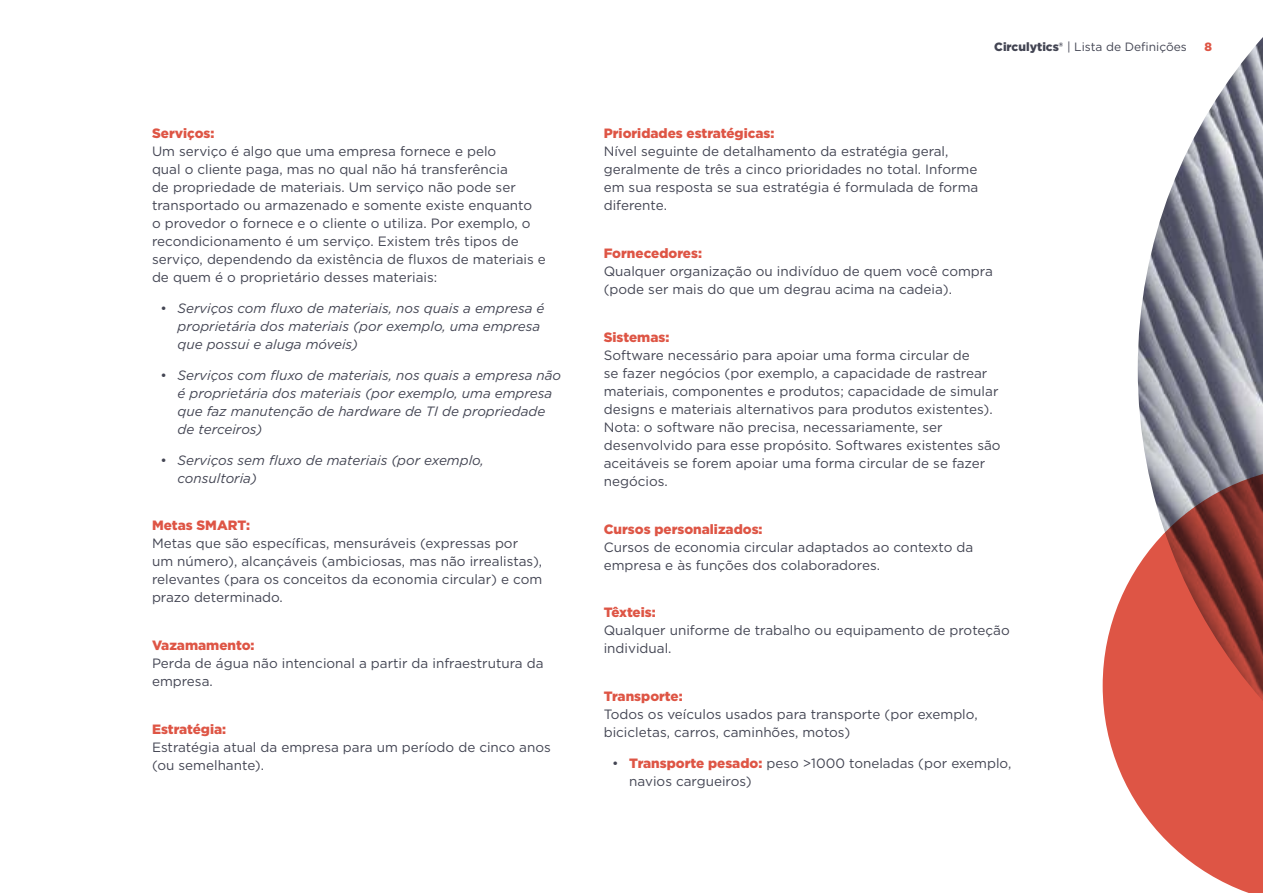
<style>
.page{position:relative;width:1263px;height:893px;background:#fff}
.page>*{position:absolute;margin:0;border:0;box-sizing:border-box;transform-origin:0 0}
.t1{font:13.5px/18px "Gotham";color:#434553}
.t2{font:italic 13.5px/18px "Gotham";color:#434553}
.t3{font:900 13.5px "Gotham";color:#de5545}
.t4{font:12px "Gotham";color:#434553}
.t5{font:900 12px "Gotham";color:#de5545}
.s1{font-style:normal}
.s2{font-weight:900}
.s3{font-weight:900;color:#de5545}
</style>
<div class="page">
<img style="left:1138px;top:37px;width:125px;height:429px">
<svg style="left:1103px;top:466px;width:160px;height:427px;fill:#de5545"></svg>
<p class="t3" style="left:152px;top:124px;width:64px">Serviços:</p>
<p class="t1" style="left:152px;top:142px;width:395px">Um serviço é algo que uma empresa fornece e pelo<br>qual o cliente paga, mas no qual não há transferência<br>de propriedade de materiais. Um serviço não pode ser transportado ou armazenado e somente existe enquanto<br>o provedor o fornece e o cliente o utiliza. Por exemplo, o recondicionamento é um serviço. Existem três tipos de serviço, dependendo da existência de fluxos de materiais e de quem é o proprietário desses materiais:</p>
<p class="t2" style="left:178px;top:299px;width:368px;text-indent:-17px"><span class="s1">•</span> Serviços com fluxo de materiais, nos quais a empresa é proprietária dos materiais (por exemplo, uma empresa que possui e aluga móveis)</p>
<p class="t2" style="left:178px;top:366px;width:385px;text-indent:-17px"><span class="s1">•</span> Serviços com fluxo de materiais, nos quais a empresa não é proprietária dos materiais (por exemplo, uma empresa que faz manutenção de hardware de TI de propriedade de terceiros)</p>
<p class="t2" style="left:178px;top:450px;width:308px;text-indent:-17px"><span class="s1">•</span> Serviços sem fluxo de materiais (por exemplo, consultoria)</p>
<p class="t3" style="left:152px;top:516px;width:100px">Metas SMART:</p>
<p class="t1" style="left:152px;top:534px;width:392px">Metas que são específicas, mensuráveis (expressas por um número), alcançáveis (ambiciosas, mas não irrealistas), relevantes (para os conceitos da economia circular) e com prazo determinado.</p>
<p class="t3" style="left:152px;top:636px;width:104px">Vazamamento:</p>
<p class="t1" style="left:152px;top:654px;width:393px">Perda de água não intencional a partir da infraestrutura da empresa.</p>
<p class="t3" style="left:152px;top:720px;width:76px">Estratégia:</p>
<p class="t1" style="left:152px;top:738px;width:400px">Estratégia atual da empresa para um período de cinco anos (ou semelhante).</p>
<p class="t4" style="left:994px;top:39px;width:194px"><span class="s2">Circulytics®</span> | Lista de Definições</p>
<p class="t5" style="left:1204px;top:39px;width:9px">8</p>
<p class="t3" style="left:604px;top:124px;width:172px">Prioridades estratégicas:</p>
<p class="t1" style="left:604px;top:142px;width:376px">Nível seguinte de detalhamento da estratégia geral, geralmente de três a cinco prioridades no total. Informe em sua resposta se sua estratégia é formulada de forma diferente.</p>
<p class="t3" style="left:604px;top:244px;width:100px">Fornecedores:</p>
<p class="t1" style="left:604px;top:262px;width:391px">Qualquer organização ou indivíduo de quem você compra (pode ser mais do que um degrau acima na cadeia).</p>
<p class="t3" style="left:604px;top:328px;width:67px">Sistemas:</p>
<p class="t1" style="left:604px;top:346px;width:398px">Software necessário para apoiar uma forma circular de<br>se fazer negócios (por exemplo, a capacidade de rastrear materiais, componentes e produtos; capacidade de simular designs e materiais alternativos para produtos existentes).<br>Nota: o software não precisa, necessariamente, ser desenvolvido para esse propósito. Softwares existentes são aceitáveis se forem apoiar uma forma circular de se fazer negócios.</p>
<p class="t3" style="left:604px;top:519px;width:160px">Cursos personalizados:</p>
<p class="t1" style="left:604px;top:537px;width:371px">Cursos de economia circular adaptados ao contexto da empresa e às funções dos colaboradores.</p>
<p class="t3" style="left:604px;top:603px;width:54px">Têxteis:</p>
<p class="t1" style="left:604px;top:621px;width:408px">Qualquer uniforme de trabalho ou equipamento de proteção individual.</p>
<p class="t3" style="left:604px;top:687px;width:80px">Transporte:</p>
<p class="t1" style="left:604px;top:705px;width:375px">Todos os veículos usados para transporte (por exemplo, bicicletas, carros, caminhões, motos)</p>
<p class="t1" style="left:629px;top:754px;width:384px;text-indent:-17px">• <span class="s3">Transporte pesado:</span> peso &gt;1000 toneladas (por exemplo, navios cargueiros)</p>
</div>
